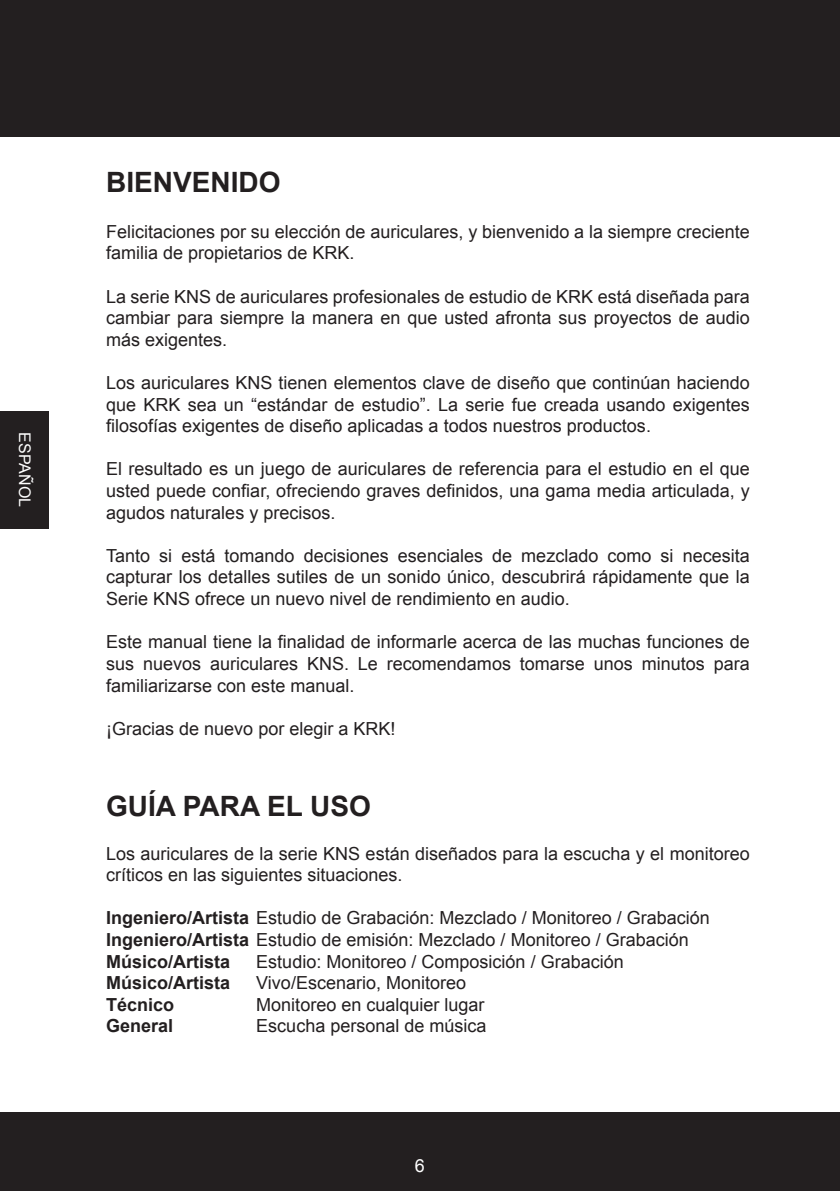
<style>
.page{position:relative;width:840px;height:1191px;background:#fff}
.page>*{position:absolute;margin:0;border:0;box-sizing:border-box;transform-origin:0 0}
.t1{font:700 28px "Arial";color:#231f20}
.t2{font:18px/21.6px "Arial";color:#231f20;text-align:justify}
.t3{font:700 18px "Arial";color:#231f20}
.t4{font:18px "Arial";color:#fff}
.t5{font:16px "Arial";color:#fff}
.s1{font-weight:700}
</style>
<div class="page">
<div style="left:0;top:0;width:839px;height:136px;background:#231f20"></div>
<div style="left:0;top:1111px;width:839px;height:80px;background:#231f20"></div>
<div style="left:0;top:411px;width:48px;height:118px;background:#231f20"></div>
<p class="t5" style="left:35px;top:432px;width:76px;rotate:90deg">ESPAÑOL</p>
<h1 class="t1" style="left:106px;top:164px;width:176px">BIENVENIDO</h1>
<p class="t2" style="left:106px;top:221px;width:645px">Felicitaciones por su elección de auriculares, y bienvenido a la siempre creciente familia de propietarios de KRK.</p>
<p class="t2" style="left:106px;top:286px;width:645px">La serie KNS de auriculares profesionales de estudio de KRK está diseñada para cambiar para siempre la manera en que usted afronta sus proyectos de audio más exigentes.</p>
<p class="t2" style="left:106px;top:372px;width:645px">Los auriculares KNS tienen elementos clave de diseño que continúan haciendo que KRK sea un “estándar de estudio”. La serie fue creada usando exigentes filosofías exigentes de diseño aplicadas a todos nuestros productos.</p>
<p class="t2" style="left:106px;top:458px;width:645px">El resultado es un juego de auriculares de referencia para el estudio en el que usted puede confiar, ofreciendo graves definidos, una gama media articulada, y agudos naturales y precisos.</p>
<p class="t2" style="left:106px;top:545px;width:645px">Tanto si está tomando decisiones esenciales de mezclado como si necesita capturar los detalles sutiles de un sonido único, descubrirá rápidamente que la Serie KNS ofrece un nuevo nivel de rendimiento en audio.</p>
<p class="t2" style="left:106px;top:631px;width:645px">Este manual tiene la finalidad de informarle acerca de las muchas funciones de sus nuevos auriculares KNS. Le recomendamos tomarse unos minutos para familiarizarse con este manual.</p>
<p class="t2" style="left:106px;top:718px;width:291px">¡Gracias de nuevo por elegir a KRK!</p>
<h1 class="t1" style="left:106px;top:788px;width:266px">GUÍA PARA EL USO</h1>
<p class="t2" style="left:106px;top:842px;width:644px">Los auriculares de la serie KNS están diseñados para la escucha y el monitoreo críticos en las siguientes situaciones.</p>
<p class="t2" style="left:106px;top:907px;width:605px;text-align:left"><span class="s1">Ingeniero/Artista</span> Estudio de Grabación: Mezclado / Monitoreo / Grabación<br><span class="s1">Ingeniero/Artista</span> Estudio de emisión: Mezclado / Monitoreo / Grabación<br><span class="s1">Músico/Artista</span></p>
<p class="t2" style="left:256px;top:950px;width:369px">Estudio: Monitoreo / Composición / Grabación</p>
<p class="t3" style="left:106px;top:971px;width:126px">Músico/Artista</p>
<p class="t2" style="left:256px;top:972px;width:211px">Vivo/Escenario, Monitoreo</p>
<p class="t3" style="left:106px;top:992px;width:70px">Técnico</p>
<p class="t2" style="left:256px;top:994px;width:230px">Monitoreo en cualquier lugar</p>
<p class="t3" style="left:106px;top:1014px;width:69px">General</p>
<p class="t2" style="left:256px;top:1015px;width:232px">Escucha personal de música</p>
<p class="t4" style="left:415px;top:1153px;width:12px">6</p>
</div>
